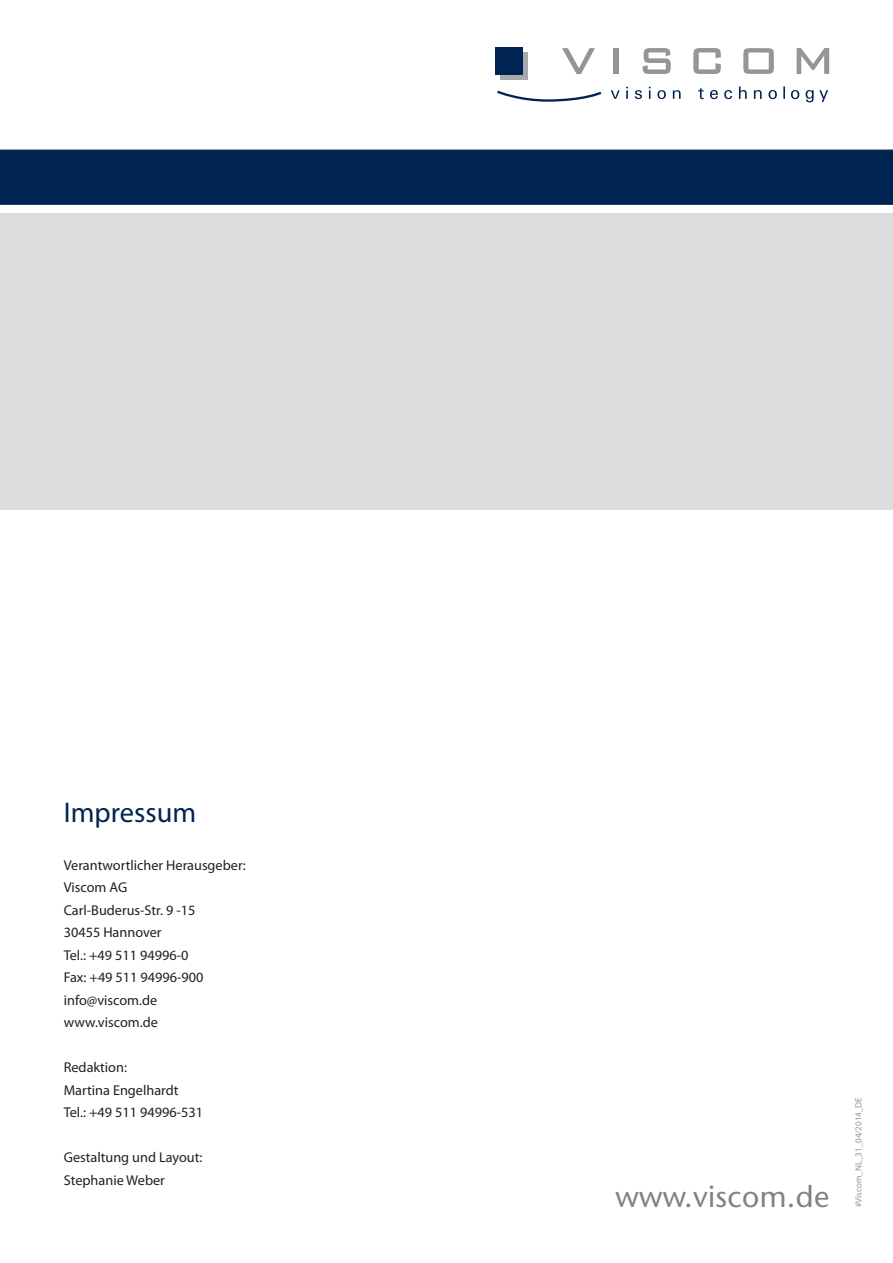
<style>
.page{position:relative;width:893px;height:1263px;background:#fff}
.page>*{position:absolute;margin:0;border:0;box-sizing:border-box;transform-origin:0 0}
.t1{font:30px "Stone Sans";letter-spacing:.01em;color:#808285}
.t2{font:28.5px "Myriad Pro";color:#002451}
.t3{font:14.25px/22.5px "Myriad Pro";color:#231f20}
.t4{font:9px "Myriad Pro";color:#939598}
</style>
<div class="page">
<div style="left:0;top:213px;width:893px;height:297px;background:#dcdddf"></div>
<div style="left:0;top:150px;width:893px;height:55px;background:#002451"></div>
<div style="left:501px;top:52px;width:27px;height:28px;background:#a8a9ad"></div>
<svg style="left:562px;top:48px;width:33px;height:26px"></svg>
<div style="left:614px;top:48px;width:5px;height:26px;background:#939598"></div>
<svg style="left:643px;top:48px;width:28px;height:26px"></svg>
<svg style="left:693px;top:48px;width:28px;height:26px"></svg>
<svg style="left:797px;top:48px;width:32px;height:26px"></svg>
<svg style="left:611px;top:90px;width:9px;height:9px"></svg>
<svg style="left:626px;top:87px;width:2px;height:12px"></svg>
<svg style="left:635px;top:90px;width:7px;height:9px"></svg>
<svg style="left:649px;top:87px;width:2px;height:12px"></svg>
<svg style="left:657px;top:90px;width:9px;height:9px"></svg>
<svg style="left:673px;top:90px;width:8px;height:9px"></svg>
<div style="left:495px;top:47px;width:28px;height:28px;background:#002451"></div>
<svg style="left:497px;top:91px;width:104px;height:11px"></svg>
<svg style="left:698px;top:88px;width:6px;height:11px"></svg>
<svg style="left:710px;top:90px;width:8px;height:9px"></svg>
<svg style="left:724px;top:90px;width:8px;height:9px"></svg>
<svg style="left:739px;top:86px;width:8px;height:13px"></svg>
<svg style="left:754px;top:90px;width:8px;height:9px"></svg>
<svg style="left:768px;top:90px;width:9px;height:9px"></svg>
<svg style="left:783px;top:86px;width:2px;height:13px"></svg>
<svg style="left:791px;top:90px;width:8px;height:9px"></svg>
<svg style="left:806px;top:90px;width:22px;height:12px"></svg>
<svg style="left:743px;top:48px;width:31px;height:26px"></svg>
<h2 class="t2" style="left:64px;top:794px;width:134px">Impressum</h2>
<p class="t3" style="left:64px;top:853px;width:183px">Verantwortlicher Herausgeber:<br>Viscom AG<br>Carl-Buderus-Str. 9 -15<br>30455 Hannover<br>Tel.: +49 511 94996-0<br>Fax: +49 511 94996-900 info@viscom.de www.viscom.de</p>
<p class="t3" style="left:64px;top:1056px;width:141px">Redaktion:<br>Martina Engelhardt<br>Tel.: +49 511 94996-531</p>
<p class="t3" style="left:64px;top:1146px;width:140px">Gestaltung und Layout:<br>Stephanie Weber</p>
<h1 class="t1" style="left:615px;top:1179px;width:215px">www.viscom.de</h1>
<p class="t4" style="left:853px;top:1207px;width:112px;rotate:-90deg">#Viscom_NL_31_04/2014_DE</p>
</div>
